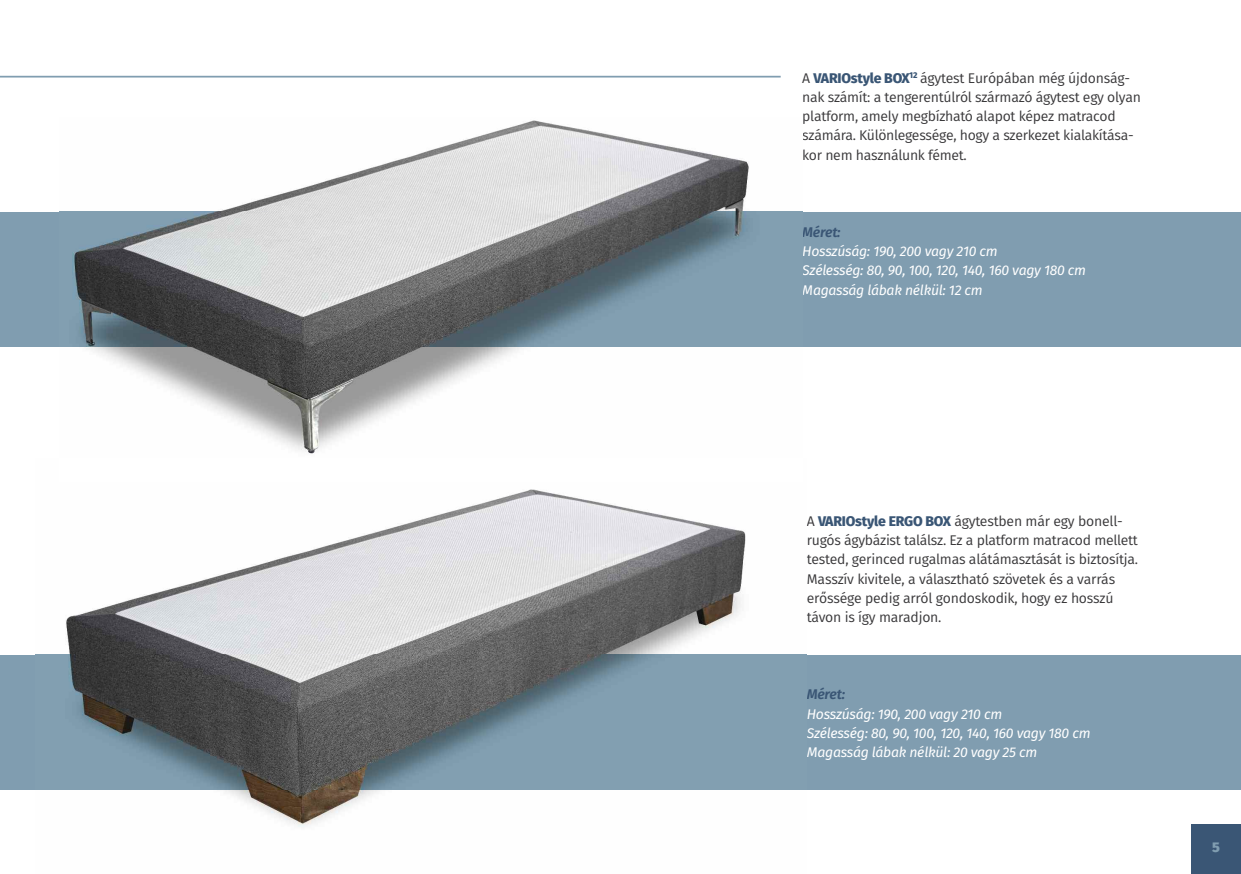
<style>
.page{position:relative;width:1241px;height:874px;background:#fff}
.page>*{position:absolute;margin:0;border:0;box-sizing:border-box;transform-origin:0 0}
.t1{font:14px/19.2px "Fira Sans";letter-spacing:-.02em;color:#39383a}
.t2{font:italic 14px/19.2px "Fira Sans";letter-spacing:-.02em;color:#fff}
.t3{font:italic 600 14px "Fira Sans";letter-spacing:-.025em;color:#3a5675}
.t4{font:800 14px "Fira Sans";color:#809db0}
.s1{font-weight:800;color:#3a5675}
</style>
<div class="page">
<div style="left:1191px;top:823px;width:49px;height:50px;background:#3a5675"></div>
<div style="left:0;top:211px;width:1240px;height:135px;background:#809db0"></div>
<div style="left:0;top:654px;width:1240px;height:135px;background:#809db0"></div>
<img style="left:60px;top:120px;width:742px;height:334px">
<img style="left:36px;top:489px;width:770px;height:338px">
<hr style="left:0;top:76px;width:780px;height:1px;background:#809db0">
<p class="t1" style="left:802px;top:69px;width:340px">A <span class="s1">VARIOstyle BOX</span><sup>12</sup> ágytest Európában még újdonság&shy;nak számít: a tengerentúlról származó ágytest egy olyan platform, amely megbízható alapot képez matracod számára. Különlegessége, hogy a szerkezet kialakítása&shy;kor nem használunk fémet.</p>
<p class="t3" style="left:802px;top:226px;width:40px">Méret:</p>
<p class="t2" style="left:802px;top:242px;width:285px">Hosszúság: 190, 200 vagy 210 cm<br>Szélesség: 80, 90, 100, 120, 140, 160 vagy 180 cm<br>Magasság lábak nélkül: 12 cm</p>
<p class="t1" style="left:806px;top:512px;width:333px">A <span class="s1">VARIOstyle ERGO BOX</span> ágytestben már egy bonell&shy;rugós ágybázist találsz. Ez a platform matracod mellett tested, gerinced rugalmas alátámasztását is biztosítja.<br>Masszív kivitele, a választható szövetek és a varrás erőssége pedig arról gondoskodik, hogy ez hosszú távon is így maradjon.</p>
<p class="t3" style="left:806px;top:688px;width:40px">Méret:</p>
<p class="t2" style="left:806px;top:704px;width:285px">Hosszúság: 190, 200 vagy 210 cm<br>Szélesség: 80, 90, 100, 120, 140, 160 vagy 180 cm<br>Magasság lábak nélkül: 20 vagy 25 cm</p>
<p class="t4" style="left:1211px;top:841px;width:9px">5</p>
</div>
